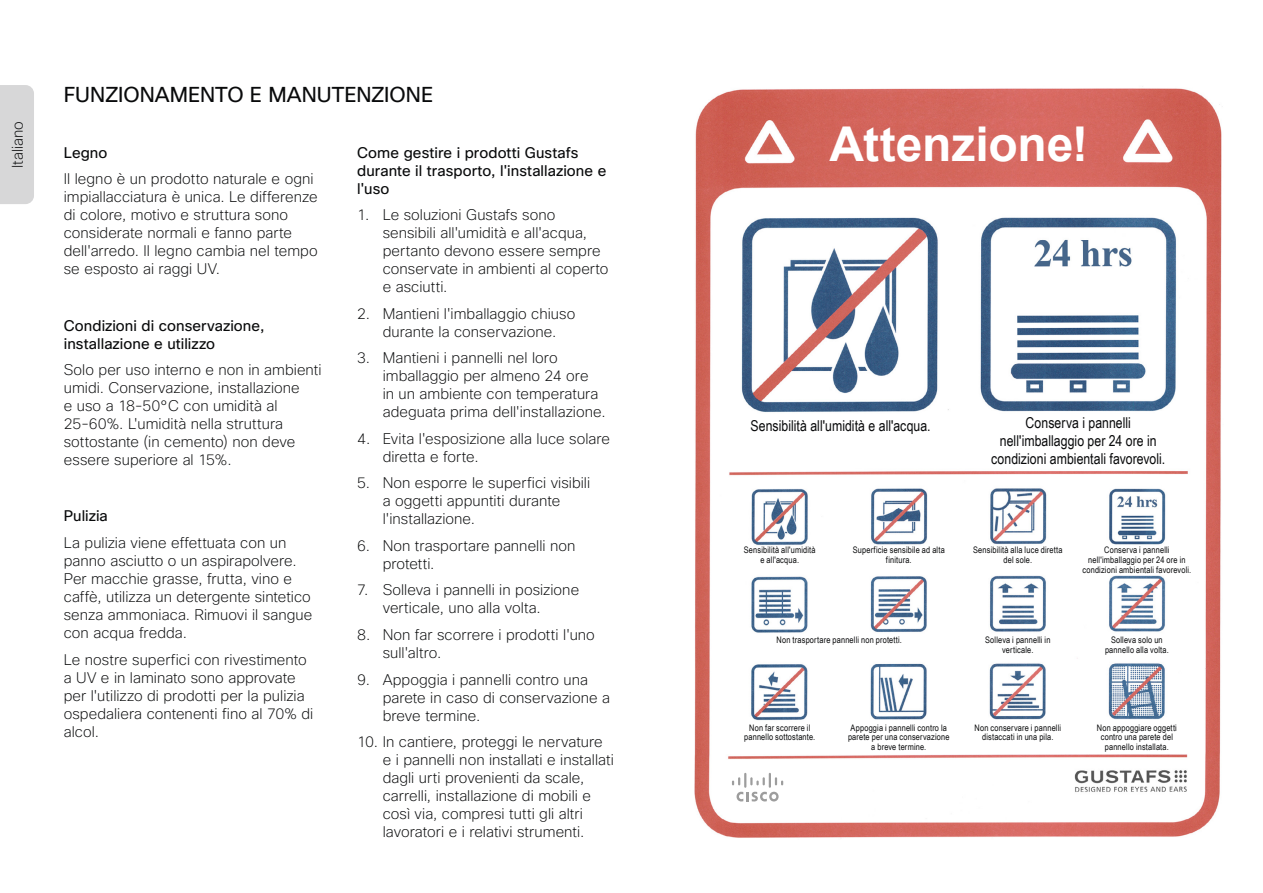
<style>
.page{position:relative;width:1263px;height:893px;background:#fff}
.page>*{position:absolute;margin:0;border:0;box-sizing:border-box;transform-origin:0 0}
.t1{font:700 48px "Arial";letter-spacing:-.005em;color:#fff}
.t2{font:21px "Cisco Sans";color:#090a0b}
.t3{font:200 15px/18px "Cisco Sans";letter-spacing:.005em;color:#090a0b}
.t4{font:15px/18px "Cisco Sans";letter-spacing:.005em;color:#090a0b}
.t5{font:15px/18px "Arial Narrow";color:#090a0b;text-align:center}
.t6{font:9px/9.8px "Arial Narrow";letter-spacing:.02em;color:#090a0b;text-align:center}
</style>
<div class="page">
<img style="left:695px;top:88px;width:527px;height:750px">
<svg style="left:732px;top:773px;width:51px;height:28px"></svg>
<div style="left:0;top:85px;width:34px;height:119px;background:#d7d7d8"></div>
<p class="t3" style="left:9px;top:168px;width:49px;rotate:-90deg">Italiano</p>
<h2 class="t2" style="left:64px;top:81px;width:371px">FUNZIONAMENTO E MANUTENZIONE</h2>
<p class="t4" style="left:64px;top:144px;width:45px">Legno</p>
<p class="t3" style="left:64px;top:170px;width:255px">Il legno è un prodotto naturale e ogni impiallacciatura è unica. Le differenze di colore, motivo e struttura sono considerate normali e fanno parte dell'arredo. Il legno cambia nel tempo se esposto ai raggi UV.</p>
<p class="t4" style="left:64px;top:316px;width:202px">Condizioni di conservazione, installazione e utilizzo</p>
<p class="t3" style="left:64px;top:361px;width:259px">Solo per uso interno e non in ambienti umidi. Conservazione, installazione<br>e uso a 18-50°C con umidità al 25-60%. L'umidità nella struttura sottostante (in cemento) non deve essere superiore al 15%.</p>
<p class="t4" style="left:64px;top:507px;width:46px">Pulizia</p>
<p class="t3" style="left:64px;top:534px;width:250px">La pulizia viene effettuata con un panno asciutto o un aspirapolvere.<br>Per macchie grasse, frutta, vino e caffè, utilizza un detergente sintetico senza ammoniaca. Rimuovi il sangue con acqua fredda.</p>
<p class="t3" style="left:64px;top:650px;width:251px">Le nostre superfici con rivestimento a UV e in laminato sono approvate per l'utilizzo di prodotti per la pulizia ospedaliera contenenti fino al 70% di alcol.</p>
<p class="t4" style="left:357px;top:144px;width:251px">Come gestire i prodotti Gustafs durante il trasporto, l'installazione e l'uso</p>
<p class="t3" style="left:383px;top:206px;width:227px;text-indent:-26px">1. Le soluzioni Gustafs sono sensibili all'umidità e all'acqua, pertanto devono essere sempre conservate in ambienti al coperto e asciutti.</p>
<p class="t3" style="left:357px;top:305px;width:220px;text-align:center">2. Mantieni l'imballaggio chiuso durante la conservazione.</p>
<p class="t3" style="left:383px;top:349px;width:224px;text-indent:-26px">3. Mantieni i pannelli nel loro imballaggio per almeno 24 ore<br>in un ambiente con temperatura adeguata prima dell'installazione.</p>
<p class="t3" style="left:383px;top:430px;width:229px;text-indent:-25px">4. Evita l'esposizione alla luce solare diretta e forte.</p>
<p class="t3" style="left:383px;top:474px;width:209px;text-indent:-26px">5. Non esporre le superfici visibili a oggetti appuntiti durante l'installazione.</p>
<p class="t3" style="left:383px;top:537px;width:194px;text-indent:-26px">6. Non trasportare pannelli non protetti.</p>
<p class="t3" style="left:383px;top:581px;width:198px;text-indent:-26px">7. Solleva i pannelli in posizione verticale, uno alla volta.</p>
<p class="t3" style="left:383px;top:626px;width:214px;text-indent:-26px">8. Non far scorrere i prodotti l'uno sull'altro.</p>
<p class="t3" style="left:383px;top:670px;width:229px;text-indent:-26px">9. Appoggia i pannelli contro una parete in caso di conservazione a breve termine.</p>
<p class="t3" style="left:383px;top:733px;width:233px;text-indent:-26px">10. In cantiere, proteggi le nervature e i pannelli non installati e installati dagli urti provenienti da scale, carrelli, installazione di mobili e così via, compresi tutti gli altri lavoratori e i relativi strumenti.</p>
<h1 class="t1" style="left:829px;top:110px;width:260px">Attenzione!</h1>
<p class="t5" style="left:750px;top:416px;width:182px">Sensibilità all'umidità e all'acqua.</p>
<p class="t5" style="left:991px;top:413px;width:176px">Conserva i pannelli nell'imballaggio per 24 ore in condizioni ambientali favorevoli.</p>
<p class="t6" style="left:744px;top:545px;width:73px">Sensibilità all'umidità e all'acqua.</p>
<p class="t6" style="left:853px;top:545px;width:94px">Superficie sensibile ad alta finitura.</p>
<p class="t6" style="left:973px;top:545px;width:91px">Sensibilità alla luce diretta del sole.</p>
<p class="t6" style="left:1082px;top:545px;width:110px">Conserva i pannelli nell'imballaggio per 24 ore in condizioni ambientali favorevoli.</p>
<p class="t6" style="left:777px;top:634px;width:127px">Non trasportare pannelli non protetti.</p>
<p class="t6" style="left:985px;top:634px;width:67px">Solleva i pannelli in verticale.</p>
<p class="t6" style="left:1105px;top:634px;width:65px">Solleva solo un pannello alla volta.</p>
<p class="t6" style="left:744px;top:722px;width:73px">Non far scorrere il pannello sottostante.</p>
<p class="t6" style="left:848px;top:722px;width:103px">Appoggia i pannelli contro la parete per una conservazione a breve termine.</p>
<p class="t6" style="left:974px;top:722px;width:88px">Non conservare i pannelli distaccati in una pila.</p>
<p class="t6" style="left:1097px;top:722px;width:82px">Non appoggiare oggetti contro una parete del pannello installata.</p>
</div>
